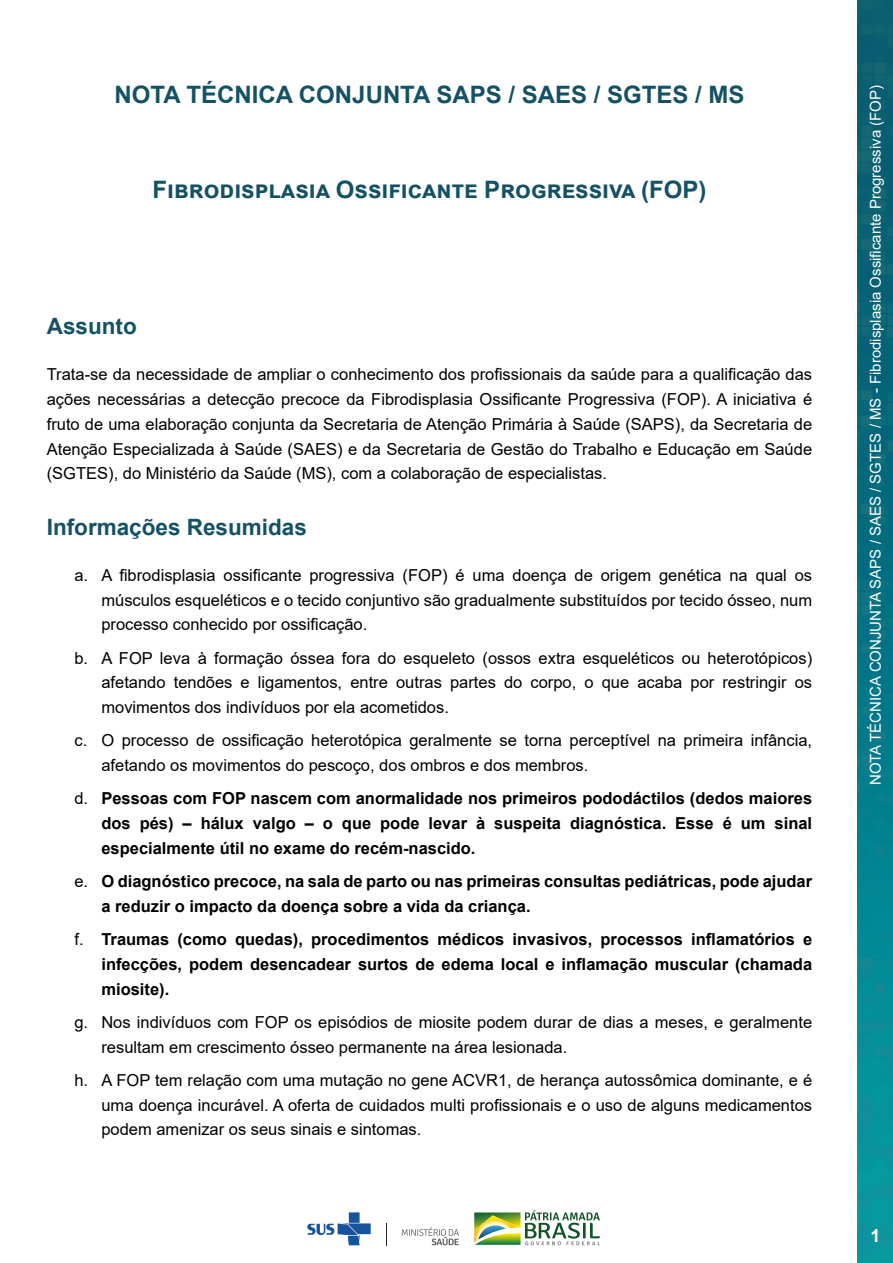
<style>
.page{position:relative;width:893px;height:1263px;background:#fff}
.page>*{position:absolute;margin:0;border:0;box-sizing:border-box;transform-origin:0 0}
.t1{font:700 24px "Arial";color:#145164}
.t2{font:700 22.5px "Arial";color:#145164}
.t3{font:700 18px "Arial";color:#fff}
.t4{font:16.5px/24.8px "Arial";color:#000;text-align:justify}
.t5{font:700 16.5px/24.8px "Arial";color:#000;text-align:justify}
.t6{font:15px "Arial";color:#fff}
.s1{font-weight:400}
</style>
<div class="page">
<img style="left:858px;top:0;width:35px;height:1263px">
<svg style="left:307px;top:1212px;width:64px;height:33px"></svg>
<svg style="left:402px;top:1227px;width:57px;height:18px"></svg>
<svg style="left:474px;top:1210px;width:126px;height:35px"></svg>
<svg style="left:386px;top:1223px;width:1px;height:22px"></svg>
<h1 class="t1" style="left:115px;top:77px;width:631px">NOTA TÉCNICA CONJUNTA SAPS / SAES / SGTES / MS</h1>
<h1 class="t1" style="left:152px;top:172px;width:556px">Fibrodisplasia Ossificante Progressiva (FOP)</h1>
<h2 class="t2" style="left:47px;top:311px;width:91px">Assunto</h2>
<p class="t4" style="left:47px;top:362px;width:767px">Trata-se da necessidade de ampliar o conhecimento dos profissionais da saúde para a qualificação das ações necessárias a detecção precoce da Fibrodisplasia Ossificante Progressiva (FOP). A iniciativa é fruto de uma elaboração conjunta da Secretaria de Atenção Primária à Saúde (SAPS), da Secretaria de Atenção Especializada à Saúde (SAES) e da Secretaria de Gestão do Trabalho e Educação em Saúde (SGTES), do Ministério da Saúde (MS), com a colaboração de especialistas.</p>
<h2 class="t2" style="left:47px;top:511px;width:262px">Informações Resumidas</h2>
<p class="t4" style="left:101px;top:563px;width:712px;text-indent:-27px">a. A fibrodisplasia ossificante progressiva (FOP) é uma doença de origem genética na qual os músculos esqueléticos e o tecido conjuntivo são gradualmente substituídos por tecido ósseo, num processo conhecido por ossificação.</p>
<p class="t4" style="left:101px;top:645px;width:712px;text-indent:-27px">b. A FOP leva à formação óssea fora do esqueleto (ossos extra esqueléticos ou heterotópicos) afetando tendões e ligamentos, entre outras partes do corpo, o que acaba por restringir os movimentos dos indivíduos por ela acometidos.</p>
<p class="t4" style="left:101px;top:728px;width:712px;text-indent:-27px">c. O processo de ossificação heterotópica geralmente se torna perceptível na primeira infância, afetando os movimentos do pescoço, dos ombros e dos membros.</p>
<p class="t5" style="left:101px;top:786px;width:712px;text-indent:-27px"><span class="s1">d.</span> Pessoas com FOP nascem com anormalidade nos primeiros pododáctilos (dedos maiores dos pés) – hálux valgo – o que pode levar à suspeita diagnóstica. Esse é um sinal especialmente útil no exame do recém-nascido.</p>
<p class="t5" style="left:101px;top:869px;width:712px;text-indent:-27px"><span class="s1">e.</span> O diagnóstico precoce, na sala de parto ou nas primeiras consultas pediátricas, pode ajudar a reduzir o impacto da doença sobre a vida da criança.</p>
<p class="t5" style="left:101px;top:927px;width:712px;text-indent:-27px"><span class="s1">f.</span> Traumas (como quedas), procedimentos médicos invasivos, processos inflamatórios e infecções, podem desencadear surtos de edema local e inflamação muscular (chamada miosite).</p>
<p class="t4" style="left:101px;top:1010px;width:712px;text-indent:-27px">g. Nos indivíduos com FOP os episódios de miosite podem durar de dias a meses, e geralmente resultam em crescimento ósseo permanente na área lesionada.</p>
<p class="t4" style="left:101px;top:1068px;width:712px;text-indent:-27px">h. A FOP tem relação com uma mutação no gene ACVR1, de herança autossômica dominante, e é uma doença incurável. A oferta de cuidados multi profissionais e o uso de alguns medicamentos podem amenizar os seus sinais e sintomas.</p>
<p class="t6" style="left:865px;top:785px;width:702px;rotate:-90deg">NOTA TÉCNICA CONJUNTA SAPS / SAES / SGTES / MS - Fibrodisplasia Ossificante Progressiva (FOP)</p>
<p class="t3" style="left:870px;top:1223px;width:12px">1</p>
</div>
